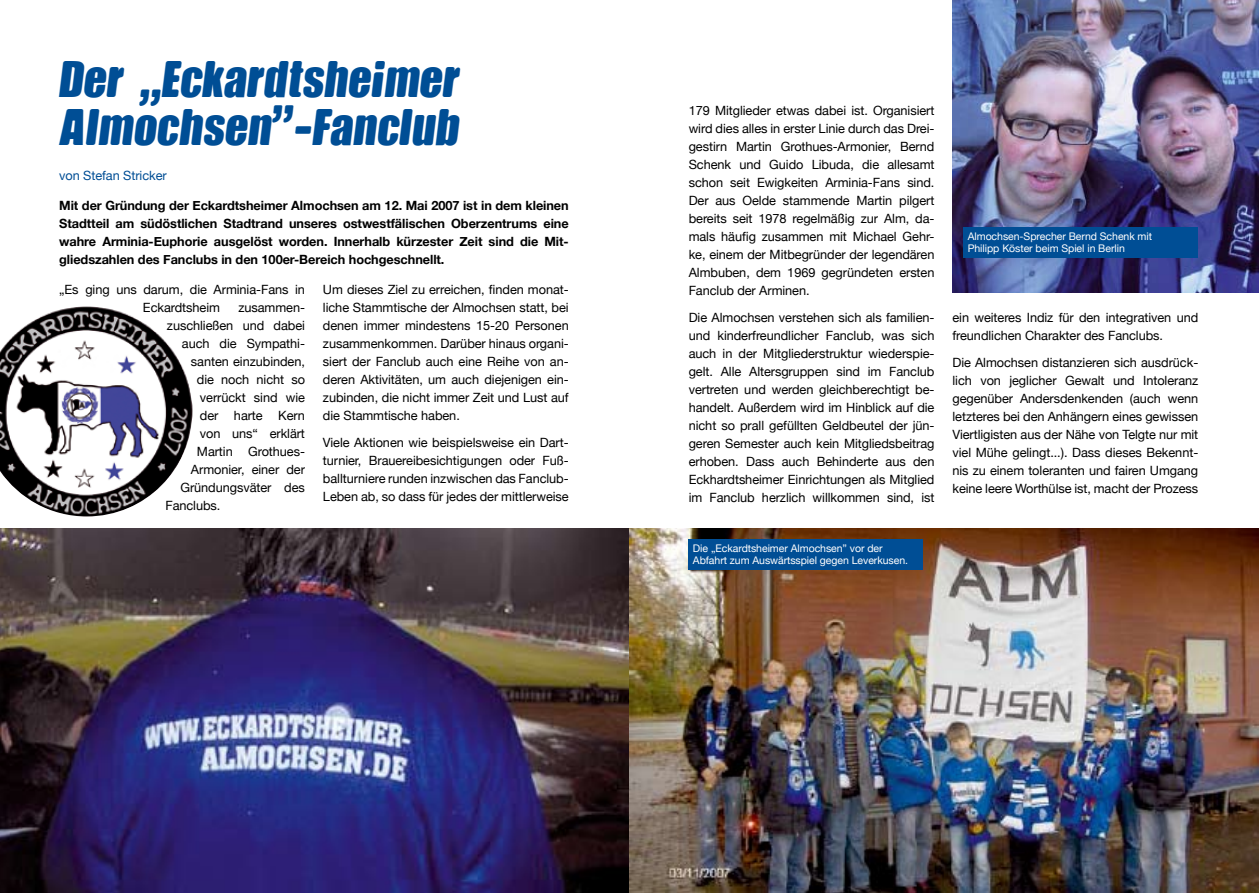
<style>
.page{position:relative;width:1259px;height:893px;background:#fff}
.page>*{position:absolute;margin:0;border:0;box-sizing:border-box;transform-origin:0 0}
.t1{font:48px/48px "Arminia";letter-spacing:-.015em;color:#004e95}
.t2{font:12.75px/18px "Helvetica Neue";letter-spacing:-.005em;color:#000;text-align:justify}
.t3{font:700 12.75px/18px "Helvetica Neue";letter-spacing:-.005em;color:#000;text-align:justify}
.t4{font:12.75px "Helvetica Neue";letter-spacing:-.005em;color:#004e95}
.t5{font:10.5px/12px "Helvetica Neue";letter-spacing:-.005em;color:#fff}
</style>
<div class="page">
<img style="left:0;top:528px;width:1259px;height:365px">
<img style="left:0;top:306px;width:192px;height:210px">
<img style="left:953px;top:0;width:306px;height:292px">
<div style="left:963px;top:227px;width:234px;height:30px;background:#004e95"></div>
<div style="left:688px;top:539px;width:235px;height:30px;background:#004e95"></div>
<h1 class="t1" style="left:59px;top:56px;width:403px">Der „Eckardtsheimer<br>Almochsen”-Fanclub</h1>
<p class="t4" style="left:59px;top:168px;width:109px">von Stefan Stricker</p>
<p class="t3" style="left:59px;top:196px;width:511px">Mit der Gründung der Eckardtsheimer Almochsen am 12. Mai 2007 ist in dem kleinen Stadtteil am südöstlichen Stadtrand unseres ostwestfälischen Oberzentrums eine wahre Arminia-Euphorie ausgelöst worden. Innerhalb kürzester Zeit sind die Mit&shy;gliedszahlen des Fanclubs in den 100er-Bereich hochgeschnellt.</p>
<p class="t2" style="left:59px;top:280px;width:247px;text-align:center">„Es ging uns darum, die Arminia-Fans in<br>Eckardtsheim</p>
<p class="t2" style="left:238px;top:298px;width:68px">zusammen-</p>
<p class="t2" style="left:167px;top:316px;width:140px">zuschließen und dabei</p>
<p class="t2" style="left:182px;top:334px;width:125px">auch die Sympathi-</p>
<p class="t2" style="left:191px;top:352px;width:115px">santen einzubinden,</p>
<p class="t2" style="left:197px;top:370px;width:110px">die noch nicht so</p>
<p class="t2" style="left:200px;top:388px;width:107px">verrückt sind wie</p>
<p class="t2" style="left:200px;top:406px;width:106px">der harte Kern</p>
<p class="t2" style="left:200px;top:424px;width:106px">von uns“ erklärt</p>
<p class="t2" style="left:197px;top:442px;width:110px">Martin Grothues-</p>
<p class="t2" style="left:191px;top:460px;width:116px">Armonier, einer der</p>
<p class="t2" style="left:180px;top:478px;width:126px">Gründungsväter des</p>
<p class="t2" style="left:165px;top:496px;width:56px">Fanclubs.</p>
<p class="t2" style="left:323px;top:280px;width:247px">Um dieses Ziel zu erreichen, finden monat&shy;liche Stammtische der Almochsen statt, bei denen immer mindestens 15-20 Personen zusammenkommen. Darüber hinaus organi&shy;siert der Fanclub auch eine Reihe von an&shy;deren Aktivitäten, um auch diejenigen ein&shy;zubinden, die nicht immer Zeit und Lust auf die Stammtische haben.</p>
<p class="t2" style="left:323px;top:433px;width:247px">Viele Aktionen wie beispielsweise ein Dart&shy;turnier, Brauereibesichtigungen oder Fuß&shy;ballturniere runden inzwischen das Fanclub-Leben ab, so dass für jedes der mittlerweise</p>
<p class="t2" style="left:688px;top:101px;width:247px">179 Mitglieder etwas dabei ist. Organisiert wird dies alles in erster Linie durch das Drei&shy;gestirn Martin Grothues-Armonier, Bernd Schenk und Guido Libuda, die allesamt schon seit Ewigkeiten Arminia-Fans sind.<br>Der aus Oelde stammende Martin pilgert bereits seit 1978 regelmäßig zur Alm, da&shy;mals häufig zusammen mit Michael Gehr&shy;ke, einem der Mitbegründer der legendären Almbuben, dem 1969 gegründeten ersten Fanclub der Arminen.</p>
<p class="t2" style="left:688px;top:308px;width:247px">Die Almochsen verstehen sich als familien&shy;und kinderfreundlicher Fanclub, was sich auch in der Mitgliederstruktur wiederspie&shy;gelt. Alle Altersgruppen sind im Fanclub vertreten und werden gleichberechtigt be&shy;handelt. Außerdem wird im Hinblick auf die nicht so prall gefüllten Geldbeutel der jün&shy;geren Semester auch kein Mitgliedsbeitrag erhoben. Dass auch Behinderte aus den Eckhardtsheimer Einrichtungen als Mitglied im Fanclub herzlich willkommen sind, ist</p>
<p class="t2" style="left:952px;top:308px;width:247px">ein weiteres Indiz für den integrativen und freundlichen Charakter des Fanclubs.</p>
<p class="t5" style="left:967px;top:230px;width:186px">Almochsen-Sprecher Bernd Schenk mit<br>Philipp Köster beim Spiel in Berlin</p>
<p class="t2" style="left:952px;top:353px;width:247px">Die Almochsen distanzieren sich ausdrück&shy;lich von jeglicher Gewalt und Intoleranz gegenüber Andersdenkenden (auch wenn letzteres bei den Anhängern eines gewissen Viertligisten aus der Nähe von Telgte nur mit viel Mühe gelingt...). Dass dieses Bekennt&shy;nis zu einem toleranten und fairen Umgang keine leere Worthülse ist, macht der Prozess</p>
<p class="t5" style="left:693px;top:542px;width:217px">Die „Eckardtsheimer Almochsen” vor der<br>Abfahrt zum Auswärtsspiel gegen Leverkusen.</p>
</div>
